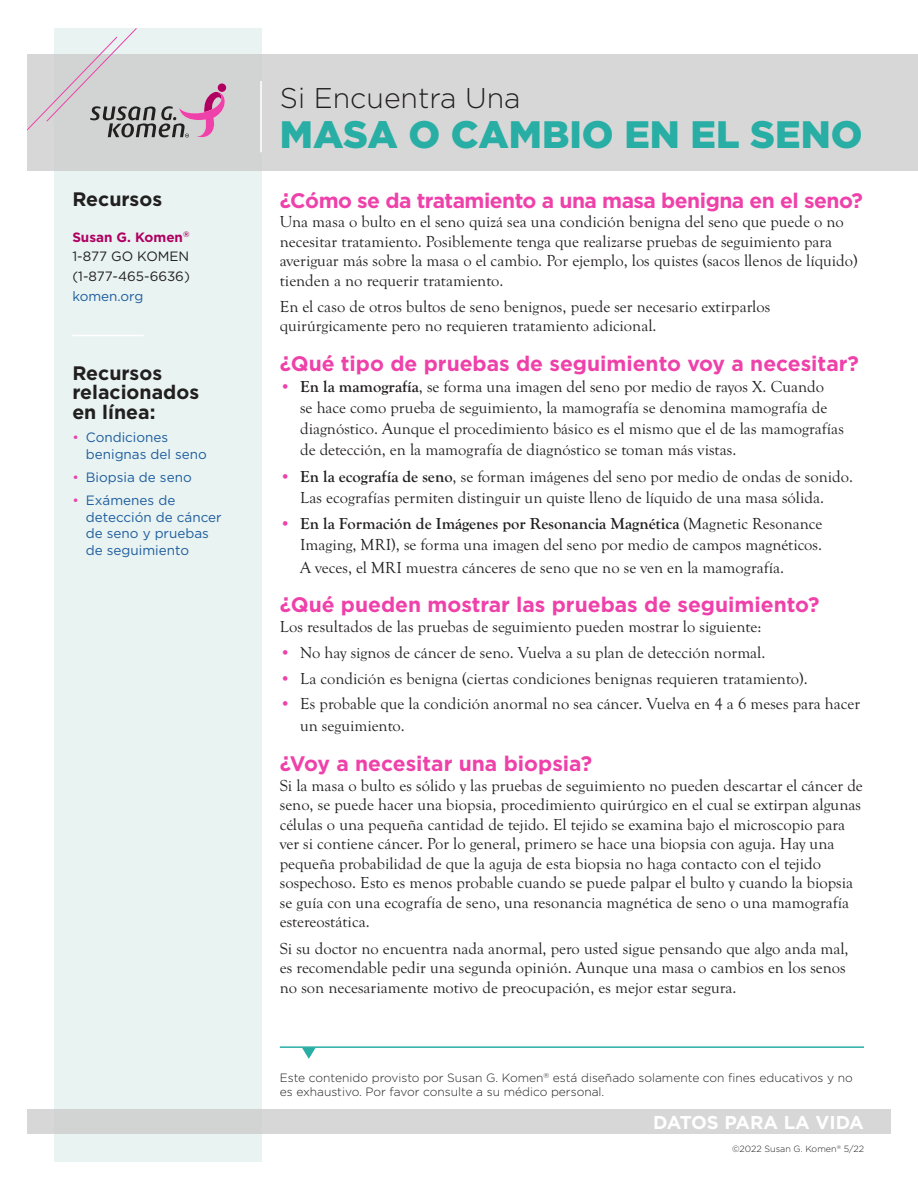
<style>
.page{position:relative;width:918px;height:1188px;background:#fff}
.page>*{position:absolute;margin:0;border:0;box-sizing:border-box;transform-origin:0 0}
.t1{font:900 38.25px "Gotham";color:#28aea4}
.t2{font:300 28.5px "Gotham";color:#221f1f}
.t3{font:700 21px "Gotham";color:#ee41aa}
.t4{font:700 21px "Gotham";letter-spacing:-.025em;color:#ee41aa}
.t5{font:700 19.5px/19.5px "Gotham";color:#221f1f}
.t6{font:700 18.6px "Gotham";letter-spacing:-.005em;color:#fff}
.t7{font:16.5px/19.5px "Goudy Old Sty";color:#221f1f}
.t8{font:13.5px/16.5px "Gotham";color:#1f5d9e}
.t9{font:13.5px/19.8px "Gotham";color:#221f1f;text-align:justify}
.t10{font:300 12px/13.5px "Gotham";color:#221f1f}
.t11{font:300 9px "Gotham";color:#221f1f}
.s1{font-weight:700;color:#af0061}
.s2{color:#ee41aa}
.s3{font-weight:700;color:#ee41aa}
.s4{font-weight:700}
</style>
<div class="page">
<div style="left:54px;top:28px;width:208px;height:1134px;background:#e8f3f2"></div>
<div style="left:27px;top:54px;width:891px;height:117px;background:#d8d7d7"></div>
<hr style="left:260px;top:81px;width:2px;height:71px;background:#fff">
<div style="left:27px;top:1110px;width:864px;height:24px;background:#d8d7d7"></div>
<hr style="left:72px;top:335px;width:72px;height:1px;background:#fff">
<hr style="left:280px;top:1046px;width:584px;height:2px;background:#28aea4">
<svg style="left:302px;top:1047px;width:14px;height:12px"></svg>
<svg style="left:27px;top:28px;width:199px;height:110px"></svg>
<p class="t5" style="left:72px;top:191px;width:91px">Recursos</p>
<p class="t9" style="left:72px;top:228px;width:119px"><span class="s1">Susan G. Komen</span><sup>® </sup>1-877 GO KOMEN (1-877-465-6636)</p>
<p class="t8" style="left:72px;top:289px;width:73px">komen.org</p>
<p class="t5" style="left:72px;top:364px;width:128px">Recursos relacionados en línea:</p>
<p class="t8" style="left:86px;top:430px;width:123px;text-indent:-14px"><span class="s2">•</span> Condiciones benignas del seno</p>
<p class="t8" style="left:72px;top:470px;width:121px"><span class="s2">•</span> Biopsia de seno</p>
<p class="t8" style="left:86px;top:493px;width:137px;text-indent:-14px"><span class="s2">•</span> Exámenes de detección de cáncer de seno y pruebas de seguimiento</p>
<h2 class="t2" style="left:280px;top:85px;width:242px">Si Encuentra Una</h2>
<h1 class="t1" style="left:280px;top:118px;width:584px">MASA O CAMBIO EN EL SENO</h1>
<p class="t4" style="left:280px;top:191px;width:585px">¿Cómo se da tratamiento a una masa benigna en el seno?</p>
<p class="t7" style="left:280px;top:213px;width:579px">Una masa o bulto en el seno quizá sea una condición benigna del seno que puede o no necesitar tratamiento. Posiblemente tenga que realizarse pruebas de seguimiento para averiguar más sobre la masa o el cambio. Por ejemplo, los quistes (sacos llenos de líquido) tienden a no requerir tratamiento.</p>
<p class="t7" style="left:280px;top:298px;width:492px">En el caso de otros bultos de seno benignos, puede ser necesario extirparlos quirúrgicamente pero no requieren tratamiento adicional.</p>
<p class="t3" style="left:280px;top:355px;width:581px">¿Qué tipo de pruebas de seguimiento voy a necesitar?</p>
<p class="t7" style="left:300px;top:377px;width:545px;line-height:21px;text-indent:-20px"><span class="s3">•</span> <span class="s4">En la mamografía</span>, se forma una imagen del seno por medio de rayos X. Cuando<br>se hace como prueba de seguimiento, la mamografía se denomina mamografía de diagnóstico. Aunque el procedimiento básico es el mismo que el de las mamografías de detección, en la mamografía de diagnóstico se toman más vistas.</p>
<p class="t7" style="left:280px;top:467px;width:575px;line-height:21px;text-align:center"><span class="s3">•</span> <span class="s4">En la ecografía de seno</span>, se forman imágenes del seno por medio de ondas de sonido.<br>Las ecografías permiten distinguir un quiste lleno de líquido de una masa sólida.</p>
<p class="t7" style="left:280px;top:514px;width:544px;line-height:21px;text-align:right"><span class="s3">•</span> <span class="s4">En la Formación de Imágenes por Resonancia Magnética</span> (Magnetic Resonance<br>Imaging, MRI), se forma una imagen del seno por medio de campos magnéticos.</p>
<p class="t7" style="left:300px;top:558px;width:486px">A veces, el MRI muestra cánceres de seno que no se ven en la mamografía.</p>
<p class="t3" style="left:280px;top:596px;width:541px">¿Qué pueden mostrar las pruebas de seguimiento?</p>
<p class="t7" style="left:280px;top:618px;width:483px">Los resultados de las pruebas de seguimiento pueden mostrar lo siguiente:</p>
<p class="t7" style="left:280px;top:644px;width:487px"><span class="s2">•</span> No hay signos de cáncer de seno. Vuelva a su plan de detección normal.</p>
<p class="t7" style="left:280px;top:669px;width:530px"><span class="s2">•</span> La condición es benigna (ciertas condiciones benignas requieren tratamiento).</p>
<p class="t7" style="left:300px;top:693px;width:562px;line-height:22.5px;text-indent:-20px"><span class="s2">•</span> Es probable que la condición anormal no sea cáncer. Vuelva en 4 a 6 meses para hacer un seguimiento.</p>
<p class="t3" style="left:280px;top:755px;width:314px">¿Voy a necesitar una biopsia?</p>
<p class="t7" style="left:280px;top:777px;width:585px">Si la masa o bulto es sólido y las pruebas de seguimiento no pueden descartar el cáncer de seno, se puede hacer una biopsia, procedimiento quirúrgico en el cual se extirpan algunas células o una pequeña cantidad de tejido. El tejido se examina bajo el microscopio para ver si contiene cáncer. Por lo general, primero se hace una biopsia con aguja. Hay una pequeña probabilidad de que la aguja de esta biopsia no haga contacto con el tejido sospechoso. Esto es menos probable cuando se puede palpar el bulto y cuando la biopsia se guía con una ecografía de seno, una resonancia magnética de seno o una mamografía estereostática.</p>
<p class="t7" style="left:280px;top:939px;width:570px">Si su doctor no encuentra nada anormal, pero usted sigue pensando que algo anda mal, es recomendable pedir una segunda opinión. Aunque una masa o cambios en los senos no son necesariamente motivo de preocupación, es mejor estar segura.</p>
<p class="t10" style="left:280px;top:1071px;width:575px">Este contenido provisto por Susan G. Komen<sup>®</sup> está diseñado solamente con fines educativos y no es exhaustivo. Por favor consulte a su médico personal.</p>
<p class="t6" style="left:653px;top:1114px;width:212px">DATOS PARA LA VIDA</p>
<p class="t11" style="left:732px;top:1145px;width:133px">©2022 Susan G. Komen<sup>®</sup> 5/22</p>
</div>
